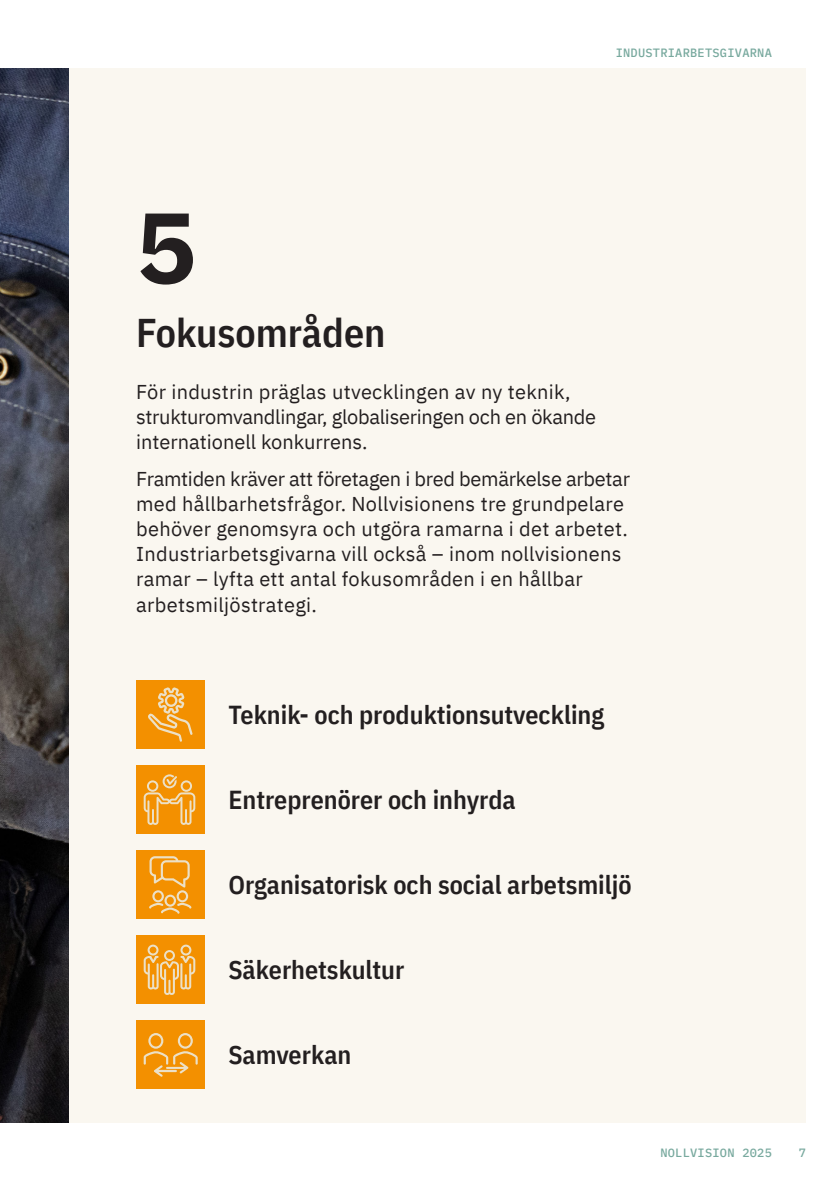
<style>
.page{position:relative;width:840px;height:1191px;background:#fff}
.page>*{position:absolute;margin:0;border:0;box-sizing:border-box;transform-origin:0 0}
.Brödtext{font:700 100px "IBM Plex Mono";color:#231f20}
.t1{font:600 40px "IBM Plex Sans Cond";color:#231f20}
.t2{font:600 26px "IBM Plex Sans Cond";color:#231f20}
.Brödtext-2{font:20px/25.2px "IBM Plex Sans";letter-spacing:.015em;color:#231f20}
.t3{font:500 12px "IBM Plex Mono";letter-spacing:.02em;color:#78a99e}
</style>
<div class="page">
<div style="left:68px;top:68px;width:737px;height:1055px;background:#faf7f0"></div>
<img style="left:0;top:68px;width:68px;height:1055px">
<div style="left:136px;top:1020px;width:68px;height:69px;background:#f39000"></div>
<svg style="left:143px;top:1033px;width:55px;height:43px"></svg>
<div style="left:136px;top:850px;width:68px;height:68px;background:#f39000"></div>
<svg style="left:149px;top:856px;width:42px;height:57px"></svg>
<div style="left:136px;top:680px;width:68px;height:68px;background:#f39000"></div>
<svg style="left:148px;top:687px;width:44px;height:55px"></svg>
<div style="left:136px;top:765px;width:68px;height:68px;background:#f39000"></div>
<svg style="left:144px;top:774px;width:51px;height:51px"></svg>
<div style="left:136px;top:935px;width:68px;height:68px;background:#f39000"></div>
<svg style="left:144px;top:944px;width:51px;height:51px"></svg>
<p class="Brödtext" style="left:136px;top:168px;width:61px">5</p>
<p class="t3" style="left:615px;top:44px;width:158px">INDUSTRIARBETSGIVARNA</p>
<h2 class="t1" style="left:136px;top:301px;width:251px">Fokusområden</h2>
<p class="Brödtext-2" style="left:136px;top:377px;width:461px">För industrin präglas utvecklingen av ny teknik, strukturomvandlingar, globaliseringen och en ökande internationell konkurrens.</p>
<p class="Brödtext-2" style="left:136px;top:464px;width:495px">Framtiden kräver att företagen i bred bemärkelse arbetar med hållbarhetsfrågor. Nollvisionens tre grundpelare behöver genomsyra och utgöra ramarna i det arbetet.<br>Industriarbetsgivarna vill också – inom nollvisionens ramar – lyfta ett antal fokusområden i en hållbar arbetsmiljöstrategi.</p>
<h3 class="t2" style="left:228px;top:694px;width:377px">Teknik- och produktionsutveckling</h3>
<h3 class="t2" style="left:228px;top:779px;width:289px">Entreprenörer och inhyrda</h3>
<h3 class="t2" style="left:228px;top:864px;width:404px">Organisatorisk och social arbetsmiljö</h3>
<h3 class="t2" style="left:228px;top:949px;width:177px">Säkerhetskultur</h3>
<h3 class="t2" style="left:228px;top:1034px;width:124px">Samverkan</h3>
<p class="t3" style="left:660px;top:1143px;width:113px">NOLLVISION 2025</p>
<p class="t3" style="left:798px;top:1143px;width:9px">7</p>
</div>
